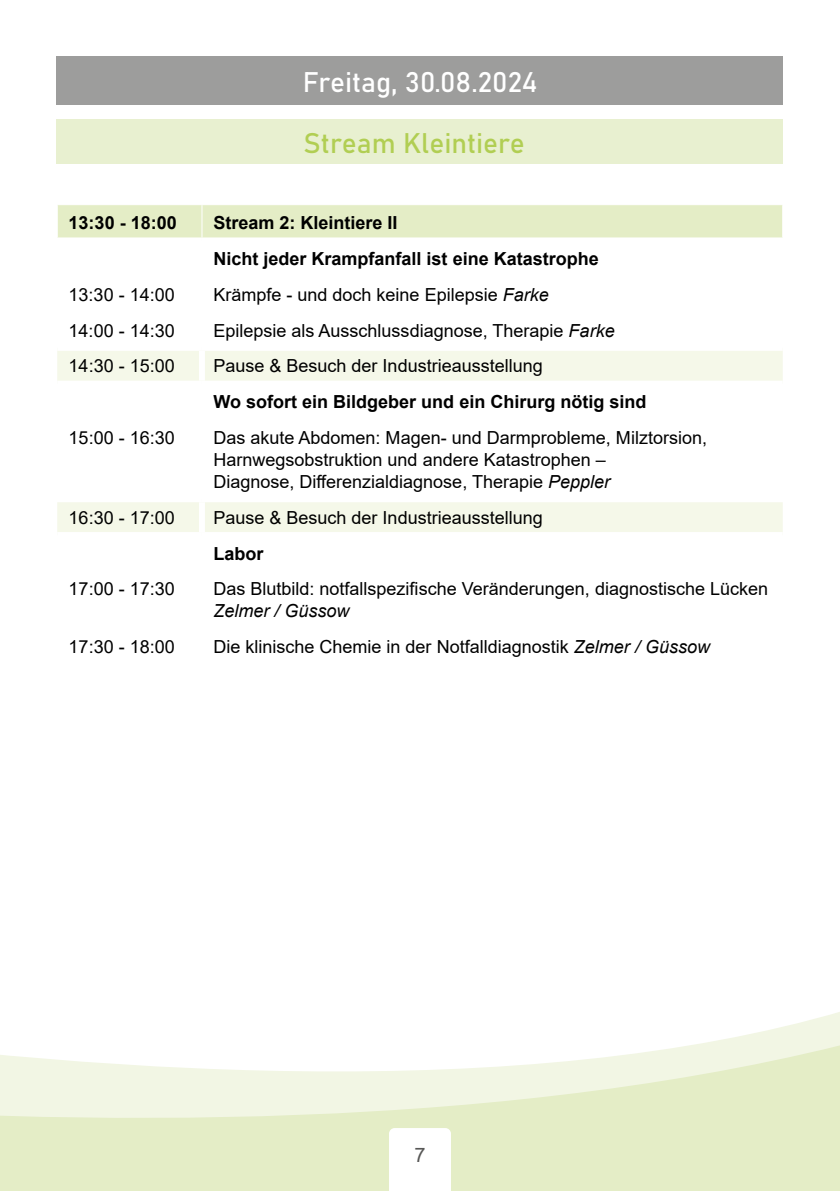
<style>
.page{position:relative;width:840px;height:1191px;background:#fff}
.page>*{position:absolute;margin:0;border:0;box-sizing:border-box;transform-origin:0 0}
.t1{font:28px "Bahnschrift";color:#fff}
.t2{font:28px "Bahnschrift";color:#b1ce53}
.t3{font:20px "Arial";color:#575756}
.t4{font:18px/22px "Arial";color:#000}
.t5{font:700 18px/35.8px "Arial";color:#000}
.t6{font:italic 18px "Arial";color:#000}
.s1{font-style:italic}
</style>
<div class="page">
<div style="left:58px;top:205px;width:723px;height:32px;background:#e4edc6"></div>
<svg style="left:57px;top:351px;width:725px;height:181px"></svg>
<hr style="left:201px;top:205px;width:1px;height:32px;background:#fff">
<hr style="left:57px;top:422px;width:1px;height:74px;background:#fff">
<hr style="left:201px;top:422px;width:1px;height:74px;background:#fff">
<hr style="left:781px;top:422px;width:1px;height:74px;background:#fff">
<div style="left:199px;top:351px;width:6px;height:30px;background:#fff"></div>
<div style="left:57px;top:381px;width:145px;height:6px;background:#fff"></div>
<div style="left:202px;top:381px;width:580px;height:6px;background:#fff"></div>
<div style="left:199px;top:387px;width:6px;height:29px;background:#fff"></div>
<div style="left:57px;top:416px;width:145px;height:6px;background:#fff"></div>
<div style="left:202px;top:416px;width:580px;height:6px;background:#fff"></div>
<div style="left:57px;top:496px;width:145px;height:6px;background:#fff"></div>
<div style="left:202px;top:496px;width:580px;height:6px;background:#fff"></div>
<div style="left:199px;top:502px;width:6px;height:30px;background:#fff"></div>
<div style="left:57px;top:119px;width:725px;height:45px;background:#e8f0d0"></div>
<div style="left:57px;top:57px;width:725px;height:48px;background:#9d9d9c"></div>
<svg style="left:0;top:1012px;width:839px;height:179px"></svg>
<svg style="left:389px;top:1128px;width:61px;height:63px"></svg>
<h1 class="t1" style="left:302px;top:61px;width:236px">Freitag, 30.08.2024</h1>
<h1 class="t2" style="left:303px;top:122px;width:223px">Stream Kleintiere</h1>
<p class="t5" style="left:69px;top:205px;width:110px">13:30 - 18:00</p>
<p class="t5" style="left:213px;top:205px;width:387px">Stream 2: Kleintiere II<br>Nicht jeder Krampfanfall ist eine Katastrophe</p>
<p class="t4" style="left:69px;top:283px;width:108px">13:30 - 14:00</p>
<p class="t4" style="left:213px;top:283px;width:337px">Krämpfe - und doch keine Epilepsie <span class="s1">Farke</span></p>
<p class="t4" style="left:69px;top:319px;width:108px">14:00 - 14:30</p>
<p class="t4" style="left:213px;top:319px;width:402px">Epilepsie als Ausschlussdiagnose, Therapie <span class="s1">Farke</span></p>
<p class="t4" style="left:69px;top:355px;width:108px">14:30 - 15:00</p>
<p class="t4" style="left:213px;top:355px;width:331px">Pause &amp; Besuch der Industrieausstellung</p>
<p class="t5" style="left:213px;top:384px;width:434px">Wo sofort ein Bildgeber und ein Chirurg nötig sind</p>
<p class="t4" style="left:69px;top:426px;width:108px">15:00 - 16:30</p>
<p class="t4" style="left:213px;top:426px;width:495px">Das akute Abdomen: Magen- und Darmprobleme, Milztorsion,<br>Harnwegsobstruktion und andere Katastrophen –<br>Diagnose, Differenzialdiagnose, Therapie <span class="s1">Peppler</span></p>
<p class="t4" style="left:69px;top:506px;width:108px">16:30 - 17:00</p>
<p class="t4" style="left:213px;top:506px;width:331px">Pause &amp; Besuch der Industrieausstellung</p>
<p class="t5" style="left:213px;top:535px;width:52px">Labor</p>
<p class="t4" style="left:69px;top:578px;width:108px">17:00 - 17:30</p>
<p class="t4" style="left:213px;top:578px;width:556px">Das Blutbild: notfallspezifische Veränderungen, diagnostische Lücken</p>
<p class="t6" style="left:213px;top:599px;width:138px">Zelmer / Güssow</p>
<p class="t4" style="left:69px;top:635px;width:108px">17:30 - 18:00</p>
<p class="t4" style="left:213px;top:635px;width:498px">Die klinische Chemie in der Notfalldiagnostik <span class="s1">Zelmer / Güssow</span></p>
<p class="t3" style="left:414px;top:1140px;width:13px">7</p>
</div>
